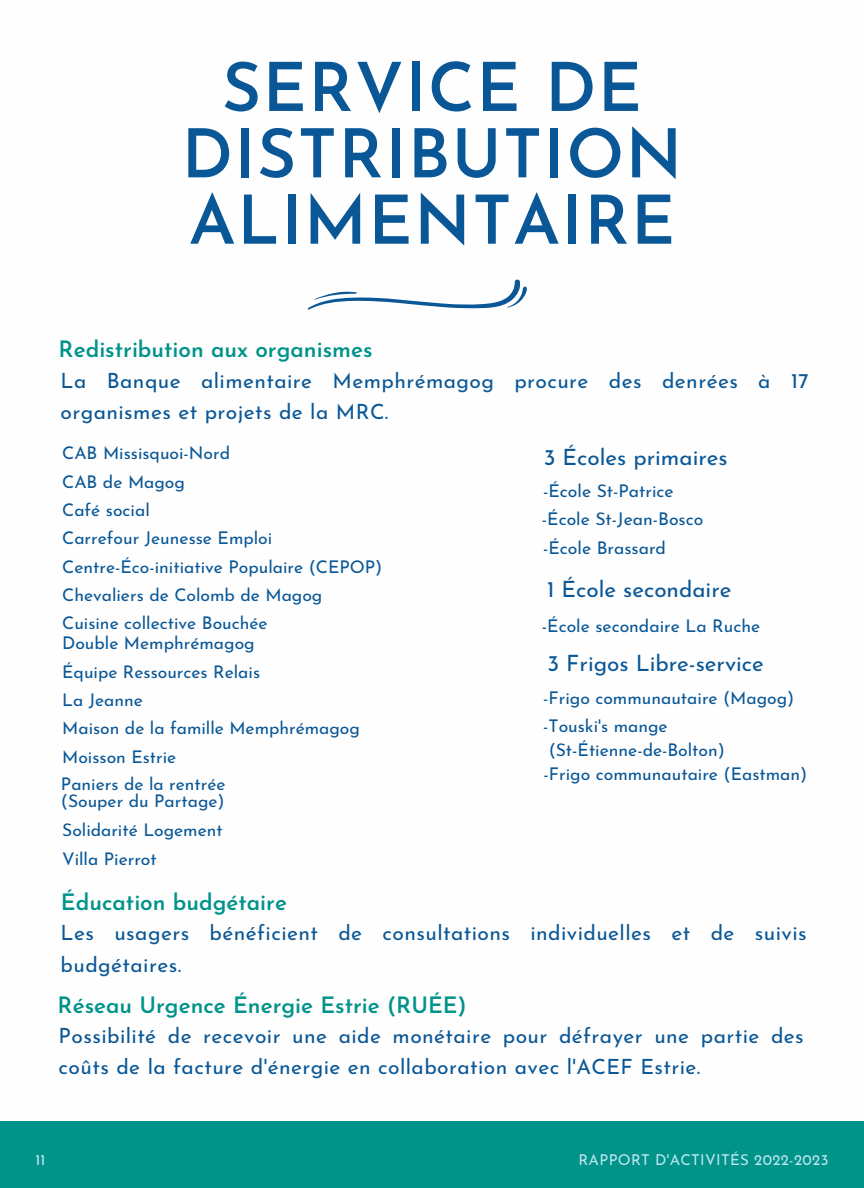
<style>
.page{position:relative;width:864px;height:1188px;background:#fff}
.page>*{position:absolute;margin:0;border:0;box-sizing:border-box;transform-origin:0 0}
.t1{font:600 67.5px/66.3px "Josefin Sans";letter-spacing:.02em;color:#095797}
.t2{font:600 22.5px "Josefin Sans";color:#00938a}
.t3{font:22.5px "Josefin Sans";color:#095797}
.t4{font:21px/31.5px "Josefin Sans";letter-spacing:.02em;color:#095797}
.t5{font:17.55px "Josefin Sans";color:#095797}
.t6{font:15px "Josefin Sans";letter-spacing:.02em;color:#bfe5ef}
</style>
<div class="page">
<div style="left:0;top:1121px;width:864px;height:67px;background:#00938a"></div>
<svg style="left:307px;top:279px;width:220px;height:31px"></svg>
<p class="t1" style="left:222px;top:61px;width:422px">SERVICE DE</p>
<p class="t1" style="left:182px;top:127px;width:502px">DISTRIBUTION<br>ALIMENTAIRE</p>
<p class="t2" style="left:59px;top:340px;width:315px">Redistribution aux organismes</p>
<p class="t4" style="left:61px;top:367px;width:750px">La Banque alimentaire Memphrémagog procure des denrées à 17 organismes et projets de la MRC.</p>
<p class="t5" style="left:62px;top:446px;width:169px">CAB Missisquoi-Nord</p>
<p class="t5" style="left:62px;top:475px;width:124px">CAB de Magog</p>
<p class="t5" style="left:62px;top:503px;width:89px">Café social</p>
<p class="t5" style="left:62px;top:531px;width:212px">Carrefour Jeunesse Emploi</p>
<p class="t5" style="left:62px;top:559px;width:322px">Centre-Éco-initiative Populaire (CEPOP)</p>
<p class="t5" style="left:62px;top:588px;width:262px">Chevaliers de Colomb de Magog</p>
<p class="t5" style="left:62px;top:616px;width:207px">Cuisine collective Bouchée</p>
<p class="t5" style="left:62px;top:636px;width:194px">Double Memphrémagog</p>
<p class="t5" style="left:62px;top:664px;width:199px">Équipe Ressources Relais</p>
<p class="t5" style="left:62px;top:693px;width:82px">La Jeanne</p>
<p class="t5" style="left:62px;top:721px;width:299px">Maison de la famille Memphrémagog</p>
<p class="t5" style="left:62px;top:750px;width:116px">Moisson Estrie</p>
<p class="t5" style="left:61px;top:777px;width:166px">Paniers de la rentrée</p>
<p class="t5" style="left:61px;top:794px;width:165px">(Souper du Partage)</p>
<p class="t3" style="left:544px;top:448px;width:186px">3 Écoles primaires</p>
<p class="t5" style="left:543px;top:484px;width:132px">-École St-Patrice</p>
<p class="t5" style="left:542px;top:512px;width:163px">-École St-Jean-Bosco</p>
<p class="t5" style="left:543px;top:541px;width:124px">-École Brassard</p>
<p class="t3" style="left:547px;top:580px;width:186px">1 École secondaire</p>
<p class="t5" style="left:542px;top:619px;width:220px">-École secondaire La Ruche</p>
<p class="t3" style="left:547px;top:654px;width:218px">3 Frigos Libre-service</p>
<p class="t5" style="left:543px;top:691px;width:253px">-Frigo communautaire (Magog)</p>
<p class="t5" style="left:543px;top:719px;width:126px">-Touski's mange</p>
<p class="t5" style="left:549px;top:742px;width:178px">(St-Étienne-de-Bolton)</p>
<p class="t5" style="left:544px;top:767px;width:265px">-Frigo communautaire (Eastman)</p>
<p class="t5" style="left:62px;top:823px;width:162px">Solidarité Logement</p>
<p class="t5" style="left:62px;top:851px;width:96px">Villa Pierrot</p>
<p class="t2" style="left:61px;top:893px;width:228px">Éducation budgétaire</p>
<p class="t4" style="left:61px;top:919px;width:748px">Les usagers bénéficient de consultations individuelles et de suivis budgétaires.</p>
<p class="t2" style="left:58px;top:996px;width:411px">Réseau Urgence Énergie Estrie (RUÉE)</p>
<p class="t4" style="left:59px;top:1022px;width:747px">Possibilité de recevoir une aide monétaire pour défrayer une partie des coûts de la facture d'énergie en collaboration avec l'ACEF Estrie.</p>
<p class="t6" style="left:35px;top:1154px;width:12px">11</p>
<p class="t6" style="left:578px;top:1154px;width:252px">RAPPORT D'ACTIVITÉS 2022-2023</p>
</div>
